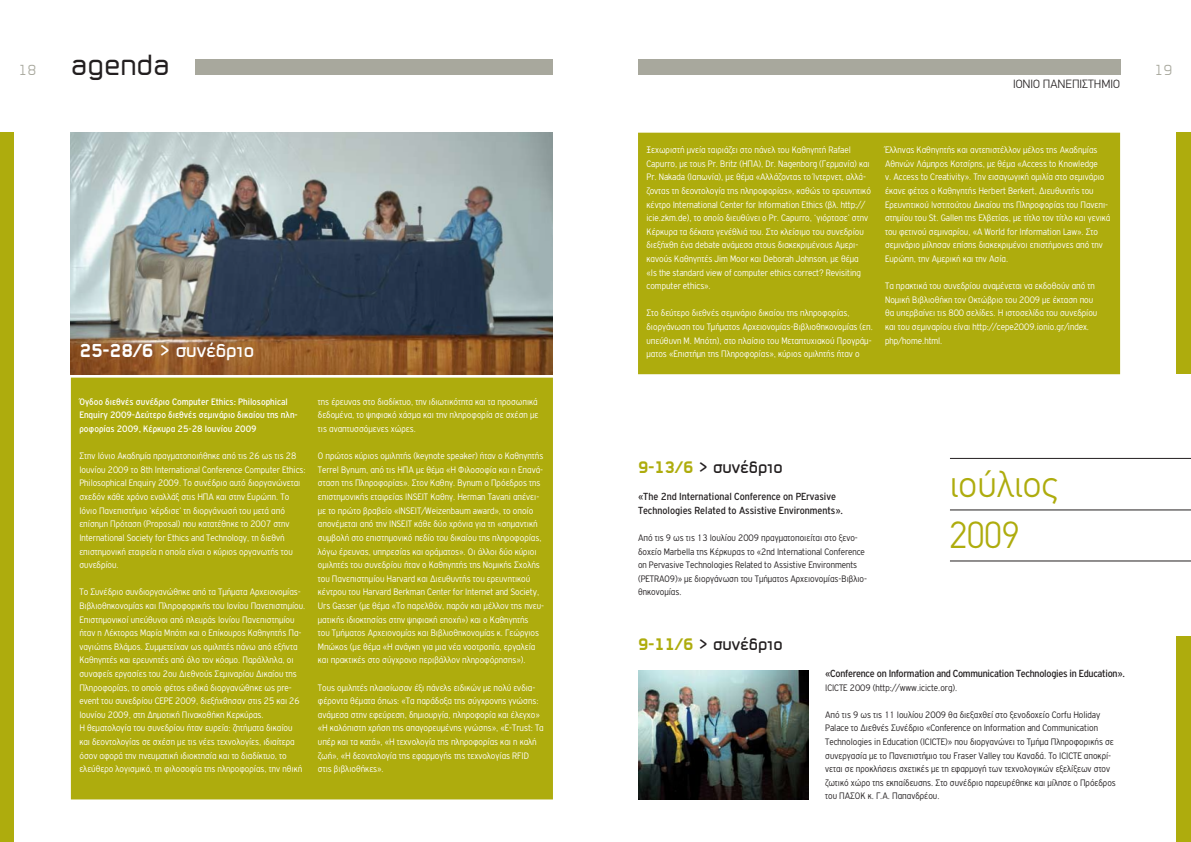
<style>
.page{position:relative;width:1191px;height:842px;background:#fff}
.page>*{position:absolute;margin:0;border:0;box-sizing:border-box;transform-origin:0 0}
.t1{font:300 38px/51px "PF Din Text";color:#aeac0d}
.t2{font:28px "PF Sector A";color:#231f20}
.t3{font:700 18px "PF Sector A";color:#fff}
.t4{font:700 16px "PF Sector A";color:#231f20}
.t5{font:14px "PF Sector A Light";color:#a8a89d}
.t6{font:300 12px "PF Din Text";color:#231f20}
.t7{font:11px/13.6px "PF Highway Gothic Cond";color:#231f20}
.t8{font:11px "PF Highway Gothic Cond";letter-spacing:-.02em;color:#231f20}
.t9{font:300 10px/13.6px "PF Highway Gothic Cond";color:#fff}
.t10{font:300 10px/13.6px "PF Highway Gothic Cond";color:#231f20}
.t11{font:10px/13.6px "PF Highway Gothic Cond";color:#fff}
.s1{font-family:"PF Sector A Black";font-weight:400}
.s2{font-family:"PF Sector A Black";font-weight:400;color:#aeac0d}
</style>
<div class="page">
<div style="left:196px;top:59px;width:357px;height:16px;background:#a8a89d"></div>
<div style="left:638px;top:59px;width:482px;height:16px;background:#a8a89d"></div>
<img style="left:71px;top:133px;width:482px;height:241px">
<div style="left:71px;top:378px;width:482px;height:421px;background:#aeac0d"></div>
<div style="left:638px;top:133px;width:482px;height:241px;background:#aeac0d"></div>
<div style="left:0;top:133px;width:14px;height:709px;background:#aeac0d"></div>
<div style="left:1176px;top:133px;width:15px;height:241px;background:#aeac0d"></div>
<hr style="left:950px;top:458px;width:241px;height:1px;background:#231f20">
<hr style="left:950px;top:510px;width:241px;height:1px;background:#231f20">
<hr style="left:950px;top:561px;width:241px;height:1px;background:#231f20">
<div style="left:1176px;top:636px;width:15px;height:206px;background:#aeac0d"></div>
<img style="left:638px;top:670px;width:170px;height:129px">
<h3 class="t5" style="left:18px;top:61px;width:17px">18</h3>
<h2 class="t2" style="left:71px;top:48px;width:100px">agenda</h2>
<h3 class="t3" style="left:79px;top:340px;width:176px"><span class="s1">25-28/6</span> &gt; συνέδριο</h3>
<p class="t11" style="left:79px;top:395px;width:220px">Όγδοο διεθνές συνέδριο Computer Ethics: Philosophical<br>Enquiry 2009-Δεύτερο διεθνές σεμινάριο δικαίου της πλη&shy;ροφορίας 2009, Κέρκυρα 25-28 Ιουνίου 2009</p>
<p class="t9" style="left:79px;top:449px;width:228px">Στην Ιόνιο Ακαδημία πραγματοποιήθηκε από τις 26 ως τις 28<br>Ιουνίου 2009 το 8th International Conference Computer Ethics:<br>Philosophical Enquiry 2009. Το συνέδριο αυτό διοργανώνεται σχεδόν κάθε χρόνο εναλλάξ στις ΗΠΑ και στην Ευρώπη. Το Ιόνιο Πανεπιστήμιο ‘κέρδισε’ τη διοργάνωσή του μετά από επίσημη Πρόταση (Proposal) που κατατέθηκε το 2007 στην International Society for Ethics and Technology, τη διεθνή επιστημονική εταιρεία η οποία είναι ο κύριος οργανωτής του συνεδρίου.</p>
<p class="t9" style="left:79px;top:585px;width:227px">Το Συνέδριο συνδιοργανώθηκε από τα Τμήματα Αρχειονομίας-Βιβλιοθηκονομίας και Πληροφορικής του Ιονίου Πανεπιστημίου.<br>Επιστημονικοί υπεύθυνοι από πλευράς Ιονίου Πανεπιστημίου ήταν η Λέκτορας Μαρία Μπότη και ο Επίκουρος Καθηγητής Πα&shy;ναγιώτης Βλάμος. Συμμετείχαν ως ομιλητές πάνω από εξήντα Καθηγητές και ερευνητές από όλο τον κόσμο. Παράλληλα, οι συναφείς εργασίες του 2ου Διεθνούς Σεμιναρίου Δικαίου της Πληροφορίας, το οποίο φέτος ειδικά διοργανώθηκε ως pre&shy;event του συνεδρίου CEPE 2009, διεξήχθησαν στις 25 και 26<br>Ιουνίου 2009, στη Δημοτική Πινακοθήκη Κερκύρας.<br>Η θεματολογία του συνεδρίου ήταν ευρεία: ζητήματα δικαίου και δεοντολογίας σε σχέση με τις νέες τεχνολογίες, ιδιαίτερα όσον αφορά την πνευματική ιδιοκτησία και το διαδίκτυο, το ελεύθερο λογισμικό, τη φιλοσοφία της πληροφορίας, την ηθική</p>
<p class="t9" style="left:318px;top:395px;width:222px;text-align:justify">της έρευνας στο διαδίκτυο, την ιδιωτικότητα και τα προσωπικά δεδομένα, το ψηφιακό χάσμα και την πληροφορία σε σχέση με τις αναπτυσσόμενες χώρες.</p>
<p class="t9" style="left:318px;top:449px;width:228px">Ο πρώτος κύριος ομιλητής (keynote speaker) ήταν ο Καθηγητής Terrel Bynum, από τις ΗΠΑ με θέμα «Η Φιλοσοφία και η Επανά&shy;σταση της Πληροφορίας». Στον Καθηγ. Bynum ο Πρόεδρος της επιστημονικής εταιρείας INSEIT Καθηγ. Herman Tavani απένει&shy;με το πρώτο βραβείο «INSEIT/Weizenbaum award», το οποίο απονέμεται από την INSEIT κάθε δύο χρόνια για τη «σημαντική συμβολή στο επιστημονικό πεδίο του δικαίου της πληροφορίας, λόγω έρευνας, υπηρεσίας και οράματος». Οι άλλοι δύο κύριοι ομιλητές του συνεδρίου ήταν ο Καθηγητής της Νομικής Σχολής του Πανεπιστημίου Harvard και Διευθυντής του ερευνητικού κέντρου του Harvard Berkman Center for Internet and Society, Urs Gasser (με θέμα «Το παρελθόν, παρόν και μέλλον της πνευ&shy;ματικής ιδιοκτησίας στην ψηφιακή εποχή») και ο Καθηγητής<br>του Τμήματος Αρχειονομίας και Βιβλιοθηκονομίας κ. Γεώργιος Μπώκος (με θέμα «Η ανάγκη για μια νέα νοοτροπία, εργαλεία και πρακτικές στο σύγχρονο περιβάλλον πληροφόρησης»).</p>
<p class="t9" style="left:318px;top:680px;width:227px">Τους ομιλητές πλαισίωσαν έξι πάνελς ειδικών με πολύ ενδια&shy;φέροντα θέματα όπως: «Τα παράδοξα της σύγχρονης γνώσης: ανάμεσα στην εφεύρεση, δημιουργία, πληροφορία και έλεγχo» «Η καλόπιστη χρήση της απαγορευμένης γνώσης», «E-Trust: Τα υπέρ και τα κατά», «Η τεχνολογία της πληροφορίας και η καλή ζωή», «H δεοντολογία της εφαρμογής της τεχνολογίας RFID στις βιβλιοθήκες».</p>
<p class="t6" style="left:1013px;top:77px;width:109px">ΙΟΝΙΟ ΠΑΝΕΠΙΣΤΗΜΙΟ</p>
<p class="t9" style="left:646px;top:143px;width:226px">Ξεχωριστή μνεία ταιριάζει στο πάνελ του Καθηγητή Rafael Capurro, με τους Pr. Britz (ΗΠΑ), Dr. Nagenborg (Γερμανία) και Pr. Νakada (Ιαπωνία), με θέμα «Αλλάζοντας το Ίντερνετ, αλλά&shy;ζοντας τη δεοντολογία της πληροφορίας», καθώς το ερευνητικό κέντρο International Center for Information Ethics (βλ. http:// icie.zkm.de), το οποίο διευθύνει ο Pr. Capurro, ‘γιόρτασε’ στην Κέρκυρα τα δέκατα γενέθλιά του. Στο κλείσιμο του συνεδρίου διεξήχθη ένα debate ανάμεσα στους διακεκριμένους Αμερι&shy;κανούς Καθηγητές Jim Moor και Deborah Johnson, με θέμα «Is the standard view of computer ethics correct? Revisiting computer ethics».</p>
<p class="t9" style="left:646px;top:306px;width:228px">Στo δεύτερο διεθνές σεμινάριο δικαίου της πληροφορίας, διοργάνωση του Τμήματος Αρχειονομίας-Βιβλιοθηκονομίας (επ. υπεύθυνη Μ. Μπότη), στο πλαίσιο του Μεταπτυχιακού Προγράμ&shy;ματος «Επιστήμη της Πληροφορίας», κύριος ομιλητής ήταν ο</p>
<p class="t9" style="left:885px;top:143px;width:227px">Έλληνας Καθηγητής και αντεπιστέλλον μέλος της Ακαδημίας Αθηνών Λάμπρος Κοτσίρης, με θέμα «Access to Knowledge<br>v. Access to Creativity». Tην εισαγωγική ομιλία στο σεμινάριο έκανε φέτος ο Καθηγητής Herbert Berkert, Διευθυντής του Ερευνητικού Ινστιτούτου Δικαίου της Πληροφορίας του Πανεπι&shy;στημίου του St. Gallen της Ελβετίας, με τίτλο τον τίτλο και γενικά του φετινού σεμιναρίου, «A World for Information Law». Στο σεμινάριο μίλησαν επίσης διακεκριμένοι επιστήμονες από την Ευρώπη, την Αμερική και την Ασία.</p>
<p class="t9" style="left:885px;top:279px;width:214px">Tα πρακτικά του συνεδρίου αναμένεται να εκδοθούν από τη Νομική Βιβλιοθήκη τον Οκτώβριο του 2009 με έκταση που θα υπερβαίνει τις 800 σελίδες. Η ιστοσελίδα του συνεδρίου και του σεμιναρίου είναι http://cepe2009.ionio.gr/index. php/home.html.</p>
<h3 class="t5" style="left:1154px;top:61px;width:17px">19</h3>
<h3 class="t4" style="left:638px;top:457px;width:146px"><span class="s2">9-13/6</span> &gt; συνέδριο</h3>
<p class="t7" style="left:638px;top:490px;width:207px">«The 2nd International Conference on PErvasive<br>Technologies Related to Assistive Environments».</p>
<p class="t10" style="left:638px;top:531px;width:231px">Από τις 9 ως τις 13 Ιουλίου 2009 πραγματοποιείται στο ξενο&shy;δοχείο Marbella της Κέρκυρας το «2nd International Conference on Pervasive Technologies Related to Assistive Environments (PETRA09)» με διοργάνωση του Τμήματος Αρχειονομίας-Βιβλιο&shy;θηκονομίας.</p>
<h3 class="t4" style="left:638px;top:634px;width:146px"><span class="s2">9-11/6</span> &gt; συνέδριο</h3>
<h1 class="t1" style="left:950px;top:458px;width:109px">ιούλιος<br>2009</h1>
<p class="t8" style="left:825px;top:668px;width:301px">«Conference on Information and Communication Technologies in Education».</p>
<p class="t10" style="left:825px;top:680px;width:134px">ICICTE 2009 (http://www.icicte.org).</p>
<p class="t10" style="left:825px;top:708px;width:292px">Από τις 9 ως τις 11 Ιουλίου 2009 θα διεξαχθεί στο ξενοδοχείο Corfu Holiday Palace το Διεθνές Συνέδριο «Conference on Information and Communication Technologies in Education (ICICTE)» που διοργανώνει το Τμήμα Πληροφορικής σε συνεργασία με το Πανεπιστήμιο του Fraser Valley του Καναδά. Το ΙCΙCΤΕ αποκρί&shy;νεται σε προκλήσεις σχετικές με τη εφαρμογή των τεχνολογικών εξελίξεων στον ζωτικό χώρο της εκπαίδευσης. Στο συνέδριο παρευρέθηκε και μίλησε ο Πρόεδρος του ΠΑΣΟΚ κ. Γ.Α. Παπανδρέου.</p>
</div>
